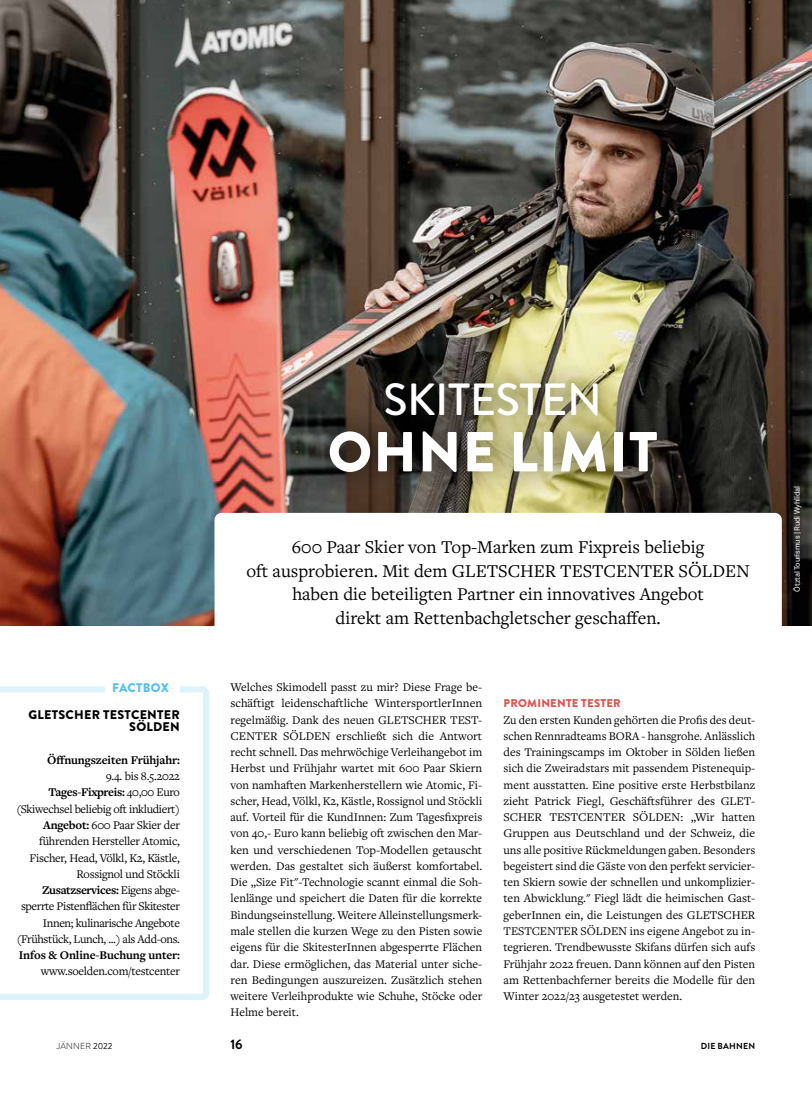
<style>
.page{position:relative;width:812px;height:1099px;background:#fff}
.page>*{position:absolute;margin:0;border:0;box-sizing:border-box;transform-origin:0 0}
.t1{font:900 56.25px "Brandon Grotesque";letter-spacing:.02em;color:#fff}
.t2{font:500 45px "Brandon Grotesque";letter-spacing:-.01em;color:#fff}
.t3{font:18.75px/23.8px "Freight Text Pro";color:#000;text-align:center}
.t4{font:700 13.75px "Brandon Grotesque";color:#000}
.t5{font:900 12.5px/12.5px "Brandon Grotesque";letter-spacing:.02em;color:#000;text-align:right}
.t6{font:900 12.5px "Brandon Grotesque";letter-spacing:.015em;color:#54c0ef}
.t7{font:12.25px/16.2px "Freight Text Pro";letter-spacing:-.02em;color:#000;text-align:justify}
.t8{font:700 12.25px "Freight Text Pro";letter-spacing:-.01em;color:#000}
.t9{font:900 11.25px "Brandon Grotesque";letter-spacing:.02em;color:#de524c}
.t10{font:300 8.75px "Brandon Grotesque";letter-spacing:.02em;color:#000}
.t11{font:700 8.75px "Brandon Grotesque";letter-spacing:.02em;color:#000}
.t12{font:7.5px "Adelle Sans";letter-spacing:-.01em;color:#fff}
.s1{font-weight:700}
.s2{font-weight:400}
</style>
<div class="page">
<img style="left:0;top:0;width:811px;height:625px">
<div style="left:214px;top:513px;width:567px;height:169px;background:#fff;border-radius:7px"></div>
<div style="left:303px;top:356px;width:379px;height:143px;background:#000;opacity:.75"></div>
<svg style="left:0;top:686px;width:209px;height:313px"></svg>
<div style="left:105px;top:682px;width:75px;height:18px;background:#fff"></div>
<hr style="left:811px;top:0;width:1px;height:625px;background:#ededed">
<h2 class="t2" style="left:383px;top:368px;width:220px">SKITESTEN</h2>
<h1 class="t1" style="left:328px;top:412px;width:331px">OHNE LIMIT</h1>
<p class="t6" style="left:112px;top:678px;width:58px">FACTBOX</p>
<p class="t5" style="left:29px;top:708px;width:153px">GLETSCHER TESTCENTER<br>SÖLDEN</p>
<p class="t8" style="left:47px;top:751px;width:134px">Öffnungszeiten Frühjahr:</p>
<p class="t7" style="left:17px;top:767px;width:165px;text-align:right">9.4. bis 8.5.2022<br><span class="s1">Tages-Fixpreis:</span> 40,00 Euro (Skiwechsel beliebig oft inkludiert)<br><span class="s1">Angebot:</span> 600 Paar Skier der führenden Hersteller Atomic,<br>Fischer, Head, Völkl, K2, Kästle,<br>Rossignol und Stöckli<br><span class="s1">Zusatzservices:</span> Eigens abge&shy;sperrte Pistenflächen für Skitester<br>Innen; kulinarische Angebote (Frühstück, Lunch, ...) als Add-ons.</p>
<p class="t8" style="left:19px;top:946px;width:163px">Infos &amp; Online-Buchung unter:</p>
<p class="t7" style="left:41px;top:962px;width:140px">www.soelden.com/testcenter</p>
<h3 class="t3" style="left:246px;top:534px;width:505px">600 Paar Skier von Top-Marken zum Fixpreis beliebig<br>oft ausprobieren. Mit dem GLETSCHER TESTCENTER SÖLDEN haben die beteiligten Partner ein innovatives Angebot<br>direkt am Rettenbachgletscher geschaffen.</h3>
<p class="t7" style="left:230px;top:678px;width:253px">Welches Skimodell passt zu mir? Diese Frage be&shy;schäftigt leidenschaftliche WintersportlerInnen regelmäßig. Dank des neuen GLETSCHER TEST-CENTER SÖLDEN erschließt sich die Antwort recht schnell. Das mehrwöchige Verleihangebot im Herbst und Frühjahr wartet mit 600 Paar Skiern von namhaften Markenherstellern wie Atomic, Fi&shy;scher, Head, Völkl, K2, Kästle, Rossignol und Stöckli auf. Vorteil für die KundInnen: Zum Tagesfixpreis von 40,- Euro kann beliebig oft zwischen den Mar&shy;ken und verschiedenen Top-Modellen getauscht werden. Das gestaltet sich äußerst komfortabel.<br>Die „Size Fit"-Technologie scannt einmal die Soh&shy;lenlänge und speichert die Daten für die korrekte Bindungseinstellung. Weitere Alleinstellungsmerk&shy;male stellen die kurzen Wege zu den Pisten sowie eigens für die SkitesterInnen abgesperrte Flächen dar. Diese ermöglichen, das Material unter siche&shy;ren Bedingungen auszureizen. Zusätzlich stehen weitere Verleihprodukte wie Schuhe, Stöcke oder Helme bereit.</p>
<p class="t9" style="left:503px;top:695px;width:119px">PROMINENTE TESTER</p>
<p class="t7" style="left:503px;top:711px;width:253px">Zu den ersten Kunden gehörten die Profis des deut&shy;schen Rennradteams BORA - hansgrohe. Anlässlich des Trainingscamps im Oktober in Sölden ließen sich die Zweiradstars mit passendem Pistenequip&shy;ment ausstatten. Eine positive erste Herbstbilanz zieht Patrick Fiegl, Geschäftsführer des GLET-SCHER TESTCENTER SÖLDEN: „Wir hatten Gruppen aus Deutschland und der Schweiz, die uns alle positive Rückmeldungen gaben. Besonders begeistert sind die Gäste von den perfekt servicier&shy;ten Skiern sowie der schnellen und unkomplizier&shy;ten Abwicklung." Fiegl lädt die heimischen Gast&shy;geberInnen ein, die Leistungen des GLETSCHER TESTCENTER SÖLDEN ins eigene Angebot zu in&shy;tegrieren. Trendbewusste Skifans dürfen sich aufs Frühjahr 2022 freuen. Dann können auf den Pisten am Rettenbachferner bereits die Modelle für den Winter 2022/23 ausgetestet werden.</p>
<p class="t10" style="left:57px;top:1039px;width:57px">JÄNNER <span class="s2">2022</span></p>
<p class="t4" style="left:230px;top:1034px;width:14px">16</p>
<p class="t11" style="left:700px;top:1039px;width:56px">DIE BAHNEN</p>
<p class="t12" style="left:791px;top:592px;width:107px;rotate:-90deg">Ötztal Tourismus | Rudi Wyhlidal</p>
</div>
